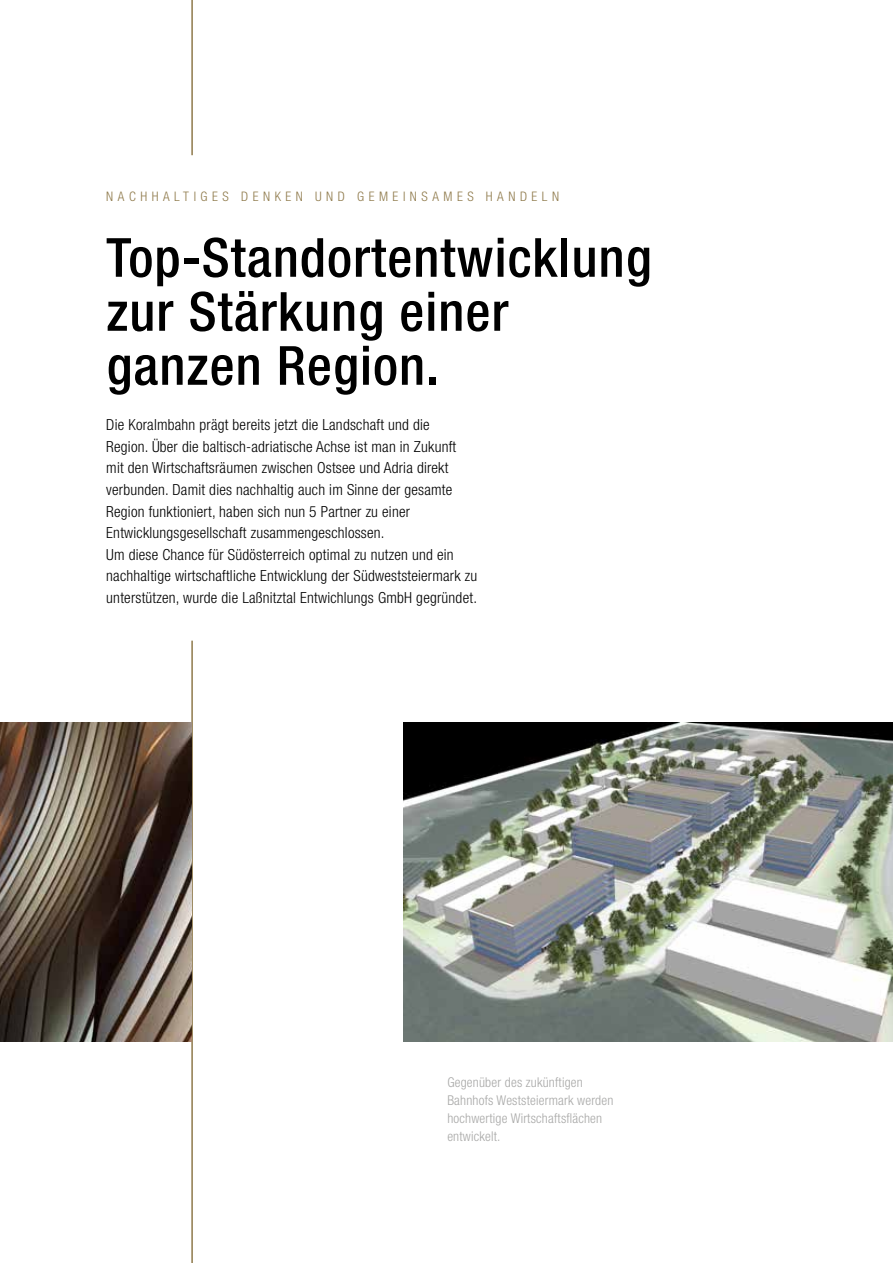
<style>
.page{position:relative;width:893px;height:1263px;background:#fff}
.page>*{position:absolute;margin:0;border:0;box-sizing:border-box;transform-origin:0 0}
.t1{font:500 condensed 54px/54px "Helvetica Neue LT Std";letter-spacing:.02em;color:#000}
.t2{font:300 condensed 15.3px/21.6px "Helvetica Neue LT Std";letter-spacing:.015em;color:#000}
.t3{font:300 condensed 13.5px/18px "Helvetica Neue LT Std";letter-spacing:.015em;color:#a8a8a7}
.t4{font:300 condensed 13.2px "Helvetica Neue LT Std";letter-spacing:.345em;color:#8f7a4b}
</style>
<div class="page">
<img style="left:404px;top:723px;width:489px;height:319px">
<hr style="left:191px;top:0;width:2px;height:155px;background:#8f7a4b">
<hr style="left:191px;top:641px;width:2px;height:622px;background:#8f7a4b">
<img style="left:0;top:723px;width:191px;height:319px">
<p class="t4" style="left:106px;top:188px;width:454px">NACHHALTIGES DENKEN UND GEMEINSAMES HANDELN</p>
<h1 class="t1" style="left:106px;top:230px;width:547px">Top-Standortentwicklung zur Stärkung einer ganzen Region.</h1>
<p class="t2" style="left:106px;top:414px;width:372px">Die Koralmbahn prägt bereits jetzt die Landschaft und die<br>Region. Über die baltisch-adriatische Achse ist man in Zukunft mit den Wirtschaftsräumen zwischen Ostsee und Adria direkt verbunden. Damit dies nachhaltig auch im Sinne der gesamte Region funktioniert, haben sich nun 5 Partner zu einer Entwicklungsgesellschaft zusammengeschlossen.<br>Um diese Chance für Südösterreich optimal zu nutzen und ein nachhaltige wirtschaftliche Entwicklung der Südweststeiermark zu unterstützen, wurde die Laßnitztal Entwichlungs GmbH gegründet.</p>
<p class="t3" style="left:447px;top:1073px;width:168px">Gegenüber des zukünftigen<br>Bahnhofs Weststeiermark werden hochwertige Wirtschaftsflächen entwickelt.</p>
</div>
